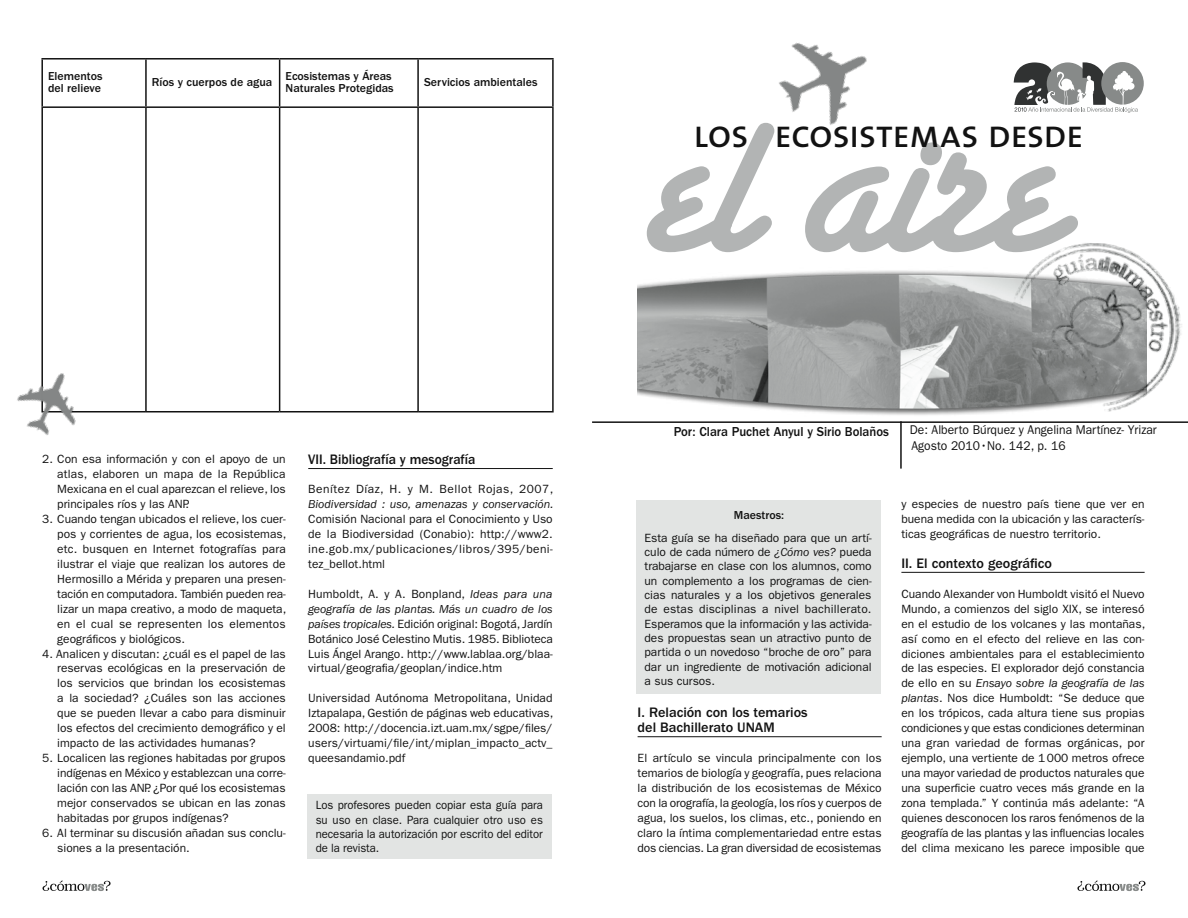
<style>
.page{position:relative;width:1188px;height:918px;background:#fff}
.page>*{position:absolute;margin:0;border:0;box-sizing:border-box;transform-origin:0 0}
.t1{font:229.5px "Santa Fe Let Plain";color:#b2b4b4}
.t2{font:39px "The Mix Regular Caps";letter-spacing:-.015em;color:#121212}
.t3{font:500 14.25px/15px "ITC Franklin Gothic Std";color:#121212}
.t4{font:500 14.25px "ITC Franklin Gothic Std";color:#121212;scale:.95 1}
.t5{font:500 13.5px "ITC Franklin Gothic Std";color:#121212;scale:.95 1}
.t6{font:12.75px/15.1px "ITC Franklin Gothic Std";color:#121212;scale:.95 1}
.t7{font:12px/15px "ITC Franklin Gothic Std";color:#121212;text-align:justify}
.t8{font:12px/14.4px "ITC Franklin Gothic Std";color:#121212;text-align:justify;scale:.95 1}
.t9{font:500 12px/12px "ITC Franklin Gothic Std";color:#121212}
.t10{font:italic 12px "ITC Franklin Gothic Std";color:#121212}
.t11{font:12px "ITC Franklin Gothic Std";letter-spacing:.04em;color:#121212}
.s1{font-style:italic}
</style>
<div class="page">
<svg style="left:1077px;top:881px;width:68px;height:10px"></svg>
<img style="left:638px;top:270px;width:369px;height:145px">
<hr style="left:592px;top:421px;width:596px;height:2px;background:#121212">
<hr style="left:900px;top:421px;width:2px;height:48px;background:#121212">
<div style="left:307px;top:794px;width:244px;height:65px;background:#e2e4e3"></div>
<div style="left:636px;top:500px;width:244px;height:194px;background:#e2e4e3"></div>
<img style="left:1007px;top:243px;width:175px;height:169px">
<svg style="left:43px;top:881px;width:68px;height:10px"></svg>
<img style="left:779px;top:42px;width:88px;height:83px">
<svg style="left:1014px;top:62px;width:130px;height:51px"></svg>
<hr style="left:638px;top:736px;width:244px;height:1px;background:#121212">
<hr style="left:901px;top:572px;width:244px;height:1px;background:#121212">
<hr style="left:308px;top:468px;width:245px;height:1px;background:#121212">
<hr style="left:41px;top:58px;width:105px;height:2px;background:#121212">
<hr style="left:41px;top:60px;width:2px;height:46px;background:#121212">
<hr style="left:146px;top:58px;width:134px;height:2px;background:#121212">
<hr style="left:145px;top:60px;width:2px;height:46px;background:#121212">
<hr style="left:280px;top:58px;width:138px;height:2px;background:#121212">
<hr style="left:279px;top:60px;width:1px;height:46px;background:#121212">
<hr style="left:418px;top:58px;width:136px;height:2px;background:#121212">
<hr style="left:417px;top:60px;width:2px;height:46px;background:#121212">
<hr style="left:552px;top:60px;width:2px;height:46px;background:#121212">
<hr style="left:41px;top:106px;width:105px;height:2px;background:#121212">
<hr style="left:41px;top:108px;width:2px;height:303px;background:#121212">
<hr style="left:146px;top:106px;width:134px;height:2px;background:#121212">
<hr style="left:145px;top:108px;width:2px;height:303px;background:#121212">
<hr style="left:280px;top:106px;width:138px;height:2px;background:#121212">
<hr style="left:279px;top:108px;width:1px;height:303px;background:#121212">
<hr style="left:418px;top:106px;width:136px;height:2px;background:#121212">
<hr style="left:417px;top:108px;width:2px;height:303px;background:#121212">
<hr style="left:552px;top:108px;width:2px;height:303px;background:#121212">
<hr style="left:41px;top:411px;width:105px;height:1px;background:#121212">
<hr style="left:146px;top:411px;width:134px;height:1px;background:#121212">
<hr style="left:280px;top:411px;width:138px;height:1px;background:#121212">
<hr style="left:418px;top:411px;width:136px;height:1px;background:#121212">
<img style="left:17px;top:360px;width:77px;height:75px">
<p class="t9" style="left:48px;top:70px;width:56px">Elementos del relieve</p>
<p class="t9" style="left:152px;top:76px;width:122px">Ríos y cuerpos de agua</p>
<p class="t9" style="left:286px;top:70px;width:110px">Ecosistemas y Áreas<br>Naturales Protegidas</p>
<p class="t9" style="left:424px;top:76px;width:115px">Servicios ambientales</p>
<p class="t7" style="left:57px;top:452px;width:230px;text-indent:-15px">2. Con esa información y con el apoyo de un atlas, elaboren un mapa de la República Mexicana en el cual aparezcan el relieve, los principales ríos y las ANP.</p>
<p class="t7" style="left:57px;top:512px;width:231px;text-indent:-15px">3. Cuando tengan ubicados el relieve, los cuer&shy;pos y corrientes de agua, los ecosistemas, etc. busquen en Internet fotografías para ilustrar el viaje que realizan los autores de Hermosillo a Mérida y preparen una presen&shy;tación en computadora. También pueden rea&shy;lizar un mapa creativo, a modo de maqueta, en el cual se representen los elementos geográficos y biológicos.</p>
<p class="t7" style="left:57px;top:646px;width:230px;text-indent:-15px">4. Analicen y discutan: ¿cuál es el papel de las reservas ecológicas en la preservación de los servicios que brindan los ecosistemas a la sociedad? ¿Cuáles son las acciones que se pueden llevar a cabo para disminuir los efectos del crecimiento demográfico y el impacto de las actividades humanas?</p>
<p class="t7" style="left:57px;top:751px;width:230px;text-indent:-15px">5. Localicen las regiones habitadas por grupos indígenas en México y establezcan una corre&shy;lación con las ANP. ¿Por qué los ecosistemas mejor conservados se ubican en las zonas habitadas por grupos indígenas?</p>
<p class="t7" style="left:57px;top:825px;width:230px;text-indent:-15px">6. Al terminar su discusión añadan sus conclu&shy;siones a la presentación.</p>
<p class="t4" style="left:308px;top:451px;width:178px">VII. Bibliografía y mesografía</p>
<p class="t11" style="left:308px;top:482px;width:247px">Benítez Díaz, H. y M. Bellot Rojas, 2007,</p>
<p class="t10" style="left:308px;top:497px;width:247px">Biodiversidad : uso, amenazas y conservación.</p>
<p class="t7" style="left:308px;top:512px;width:246px">Comisión Nacional para el Conocimiento y Uso de la Biodiversidad (Conabio): http://www2. ine.gob.mx/publicaciones/libros/395/beni&shy;tez_bellot.html</p>
<p class="t7" style="left:308px;top:586px;width:246px">Humboldt, A. y A. Bonpland, <span class="s1">Ideas para una geografía de las plantas. Más un cuadro de los países tropicales.</span> Edición original: Bogotá, Jardín Botánico José Celestino Mutis. 1985. Biblioteca Luis Ángel Arango. http://www.lablaa.org/blaa&shy;virtual/geografia/geoplan/indice.htm</p>
<p class="t7" style="left:308px;top:691px;width:247px">Universidad Autónoma Metropolitana, Unidad Iztapalapa, Gestión de páginas web educativas, 2008: http://docencia.izt.uam.mx/sgpe/files/ users/virtuami/file/int/miplan_impacto_actv_ queesandamio.pdf</p>
<p class="t8" style="left:316px;top:798px;width:241px">Los profesores pueden copiar esta guía para su uso en clase. Para cualquier otro uso es necesaria la autorización por escrito del editor de la revista.</p>
<h1 class="t1" style="left:647px;top:98px;width:412px">el aire</h1>
<h2 class="t2" style="left:693px;top:101px;width:392px">los ecosistemas desde</h2>
<p class="t5" style="left:674px;top:424px;width:228px">Por: Clara Puchet Anyul y Sirio Bolaños</p>
<p class="t6" style="left:910px;top:423px;width:261px">De: Alberto Búrquez y Angelina Martínez- Yrizar<br>Agosto 2010•No. 142, p. 16</p>
<p class="t9" style="left:734px;top:509px;width:52px">Maestros:</p>
<p class="t7" style="left:645px;top:530px;width:229px;line-height:14.4px">Esta guía se ha diseñado para que un artí&shy;culo de cada número de <span class="s1">¿Cómo ves?</span> pueda trabajarse en clase con los alumnos, como un complemento a los programas de cien&shy;cias naturales y a los objetivos generales de estas disciplinas a nivel bachillerato.<br>Esperamos que la información y las activida&shy;des propuestas sean un atractivo punto de partida o un novedoso “broche de oro” para dar un ingrediente de motivación adicional a sus cursos.</p>
<p class="t3" style="left:638px;top:705px;width:172px">I. Relación con los temarios del Bachillerato UNAM</p>
<p class="t7" style="left:638px;top:751px;width:246px">El artículo se vincula principalmente con los temarios de biología y geografía, pues relaciona la distribución de los ecosistemas de México con la orografía, la geología, los ríos y cuerpos de agua, los suelos, los climas, etc., poniendo en claro la íntima complementariedad entre estas dos ciencias. La gran diversidad de ecosistemas</p>
<p class="t7" style="left:901px;top:497px;width:245px">y especies de nuestro país tiene que ver en buena medida con la ubicación y las caracterís&shy;ticas geográficas de nuestro territorio.</p>
<p class="t3" style="left:901px;top:556px;width:152px">II. El contexto geográfico</p>
<p class="t7" style="left:901px;top:586px;width:245px">Cuando Alexander von Humboldt visitó el Nuevo Mundo, a comienzos del siglo XIX, se interesó en el estudio de los volcanes y las montañas, así como en el efecto del relieve en las con&shy;diciones ambientales para el establecimiento de las especies. El explorador dejó constancia de ello en su <span class="s1">Ensayo sobre la geografía de las plantas</span>. Nos dice Humboldt: “Se deduce que en los trópicos, cada altura tiene sus propias condiciones y que estas condiciones determinan una gran variedad de formas orgánicas, por ejemplo, una vertiente de 1000 metros ofrece una mayor variedad de productos naturales que una superficie cuatro veces más grande en la zona templada.” Y continúa más adelante: “A quienes desconocen los raros fenómenos de la geografía de las plantas y las influencias locales del clima mexicano les parece imposible que</p>
</div>
